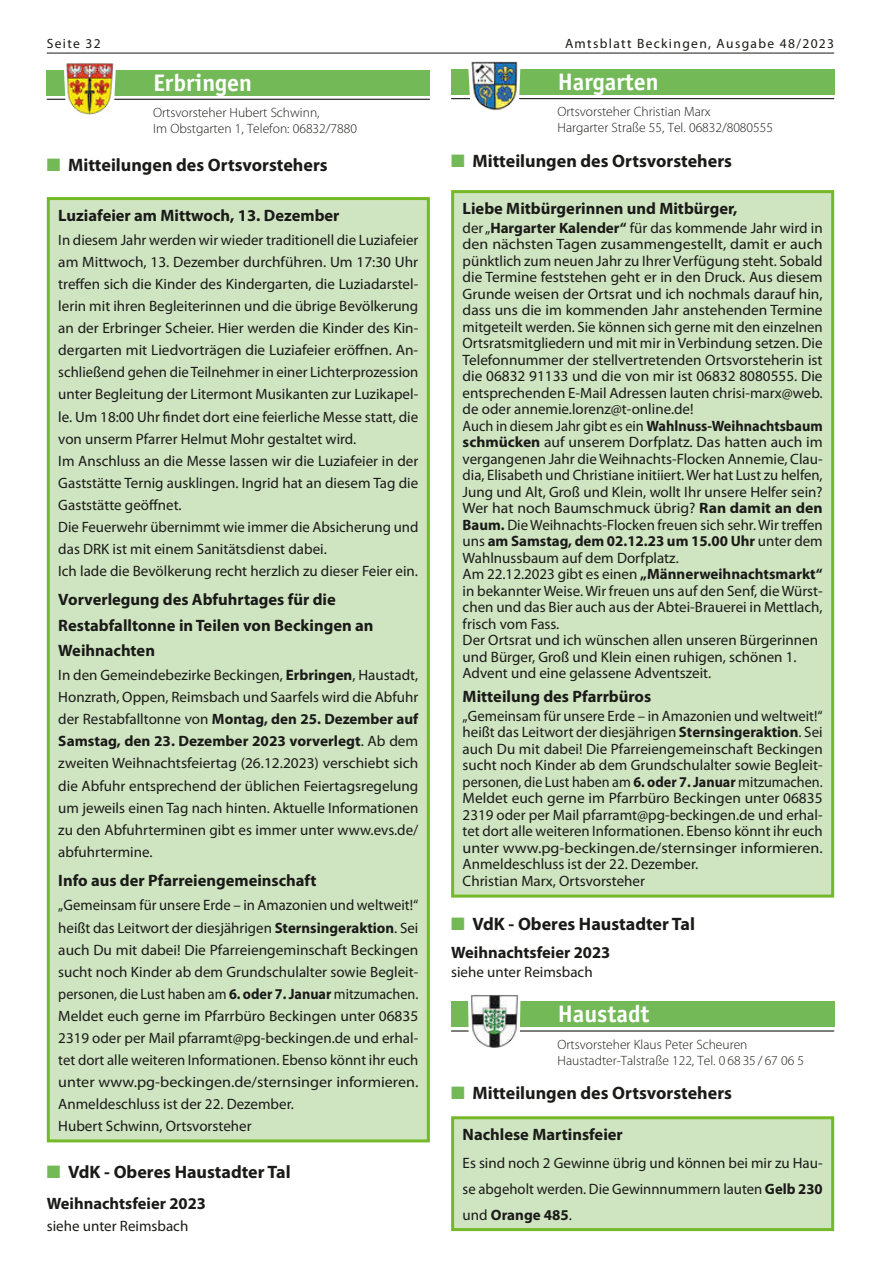
<style>
.page{position:relative;width:881px;height:1263px;background:#fff}
.page>*{position:absolute;margin:0;border:0;box-sizing:border-box;transform-origin:0 0}
.t1{font:700 24px "Officina Sans LT";color:#fff}
.t2{font:700 18px "Myriad Pro";color:#1a1a18}
.t3{font:700 16.5px/25.3px "Myriad Pro";color:#1a1a18}
.t4{font:15px/16.5px "Myriad Pro";color:#1a1a18}
.t5{font:300 13.5px/16.2px "Myriad Pro";color:#1a1a18}
.t6{font:13.5px "Myriad Pro";letter-spacing:.1em;color:#1a1a18}
.s1{color:#73b958}
.s2{font-weight:700}
</style>
<div class="page">
<hr style="left:47px;top:53px;width:786px;height:1px;background:#1a1a18">
<div style="left:451px;top:69px;width:382px;height:25px;background:#73b958"></div>
<hr style="left:451px;top:98px;width:382px;height:1px;background:#1a1a18">
<svg style="left:468px;top:69px;width:52px;height:31px"></svg>
<img style="left:470px;top:62px;width:48px;height:49px">
<div style="left:452px;top:192px;width:380px;height:704px;background:#cfe4c0"></div>
<div style="left:451px;top:190px;width:382px;height:707px;border:3px solid #75b828"></div>
<div style="left:451px;top:1001px;width:382px;height:26px;background:#73b958"></div>
<hr style="left:451px;top:1030px;width:382px;height:1px;background:#1a1a18">
<svg style="left:468px;top:995px;width:52px;height:37px"></svg>
<img style="left:470px;top:995px;width:48px;height:53px">
<div style="left:47px;top:70px;width:382px;height:25px;background:#73b958"></div>
<hr style="left:47px;top:99px;width:382px;height:1px;background:#1a1a18">
<svg style="left:64px;top:70px;width:52px;height:30px"></svg>
<img style="left:66px;top:63px;width:48px;height:52px">
<div style="left:48px;top:199px;width:380px;height:942px;background:#cfe4c0"></div>
<div style="left:47px;top:197px;width:382px;height:945px;border:3px solid #75b828"></div>
<div style="left:452px;top:1118px;width:380px;height:111px;background:#cfe4c0"></div>
<div style="left:451px;top:1116px;width:382px;height:115px;border:3px solid #75b828"></div>
<p class="t6" style="left:47px;top:35px;width:55px">Seite 32</p>
<p class="t6" style="left:564px;top:35px;width:270px">Amtsblatt Beckingen, Ausgabe 48/2023</p>
<h1 class="t1" style="left:153px;top:67px;width:100px">Erbringen</h1>
<h1 class="t1" style="left:557px;top:66px;width:102px">Hargarten</h1>
<p class="t5" style="left:153px;top:104px;width:205px">Ortsvorsteher Hubert Schwinn,<br>Im Obstgarten 1, Telefon: 06832/7880</p>
<p class="t5" style="left:557px;top:103px;width:217px">Ortsvorsteher Christian Marx<br>Hargarter Straße 55, Tel. 06832/8080555</p>
<p class="t2" style="left:47px;top:153px;width:282px"><span class="s1">■</span> Mitteilungen des Ortsvorstehers</p>
<p class="t3" style="left:58px;top:202px;width:282px">Luziafeier am Mittwoch, 13. Dezember</p>
<p class="t4" style="left:58px;top:229px;width:361px;line-height:22px">In diesem Jahr werden wir wieder traditionell die Luziafeier am Mittwoch, 13. Dezember durchführen. Um 17:30 Uhr treffen sich die Kinder des Kindergarten, die Luziadarstel&shy;lerin mit ihren Begleiterinnen und die übrige Bevölkerung an der Erbringer Scheier. Hier werden die Kinder des Kin&shy;dergarten mit Liedvorträgen die Luziafeier eröffnen. An&shy;schließend gehen die Teilnehmer in einer Lichterprozession unter Begleitung der Litermont Musikanten zur Luzikapel&shy;le. Um 18:00 Uhr findet dort eine feierliche Messe statt, die von unserm Pfarrer Helmut Mohr gestaltet wird.<br>Im Anschluss an die Messe lassen wir die Luziafeier in der Gaststätte Ternig ausklingen. Ingrid hat an diesem Tag die Gaststätte geöffnet.<br>Die Feuerwehr übernimmt wie immer die Absicherung und das DRK ist mit einem Sanitätsdienst dabei.<br>Ich lade die Bevölkerung recht herzlich zu dieser Feier ein.</p>
<p class="t3" style="left:58px;top:587px;width:316px">Vorverlegung des Abfuhrtages für die<br>Restabfalltonne in Teilen von Beckingen an<br>Weihnachten</p>
<p class="t4" style="left:58px;top:664px;width:361px;line-height:22px;text-align:justify">In den Gemeindebezirke Beckingen, <span class="s2">Erbringen</span>, Haustadt, Honzrath, Oppen, Reimsbach und Saarfels wird die Abfuhr der Restabfalltonne von <span class="s2">Montag, den 25. Dezember auf Samstag, den 23. Dezember 2023 vorverlegt</span>. Ab dem zweiten Weihnachtsfeiertag (26.12.2023) verschiebt sich die Abfuhr entsprechend der üblichen Feiertagsregelung um jeweils einen Tag nach hinten. Aktuelle Informationen zu den Abfuhrterminen gibt es immer unter www.evs.de/ abfuhrtermine.</p>
<p class="t3" style="left:58px;top:867px;width:260px">Info aus der Pfarreiengemeinschaft</p>
<p class="t4" style="left:58px;top:894px;width:361px;line-height:22px">„Gemeinsam für unsere Erde – in Amazonien und weltweit!“ heißt das Leitwort der diesjährigen <span class="s2">Sternsingeraktion</span>. Sei auch Du mit dabei! Die Pfarreiengeminschaft Beckingen sucht noch Kinder ab dem Grundschulalter sowie Begleit&shy;personen, die Lust haben am <span class="s2">6. oder 7. Januar</span> mitzumachen.<br>Meldet euch gerne im Pfarrbüro Beckingen unter 06835<br>2319 oder per Mail pfarramt@pg-beckingen.de und erhal&shy;tet dort alle weiteren Informationen. Ebenso könnt ihr euch unter www.pg-beckingen.de/sternsinger informieren.<br>Anmeldeschluss ist der 22. Dezember.<br>Hubert Schwinn, Ortsvorsteher</p>
<p class="t2" style="left:47px;top:1160px;width:245px"><span class="s1">■</span> VdK - Oberes Haustadter Tal</p>
<p class="t3" style="left:47px;top:1190px;width:161px">Weihnachtsfeier 2023</p>
<p class="t4" style="left:47px;top:1217px;width:143px">siehe unter Reimsbach</p>
<p class="t2" style="left:451px;top:150px;width:282px"><span class="s1">■</span> Mitteilungen des Ortsvorstehers</p>
<p class="t3" style="left:462px;top:195px;width:276px">Liebe Mitbürgerinnen und Mitbürger,</p>
<p class="t4" style="left:462px;top:219px;width:361px">der „<span class="s2">Hargarter Kalender“</span> für das kommende Jahr wird in den nächsten Tagen zusammengestellt, damit er auch pünktlich zum neuen Jahr zu Ihrer Verfügung steht. Sobald die Termine feststehen geht er in den Druck. Aus diesem Grunde weisen der Ortsrat und ich nochmals darauf hin, dass uns die im kommenden Jahr anstehenden Termine mitgeteilt werden. Sie können sich gerne mit den einzelnen Ortsratsmitgliedern und mit mir in Verbindung setzen. Die Telefonnummer der stellvertretenden Ortsvorsteherin ist die 06832 91133 und die von mir ist 06832 8080555. Die entsprechenden E-Mail Adressen lauten chrisi-marx@web. de oder annemie.lorenz@t-online.de!<br>Auch in diesem Jahr gibt es ein <span class="s2">Wahlnuss-Weihnachtsbaum schmücken</span> auf unserem Dorfplatz. Das hatten auch im vergangenen Jahr die Weihnachts-Flocken Annemie, Clau&shy;dia, Elisabeth und Christiane initiiert. Wer hat Lust zu helfen, Jung und Alt, Groß und Klein, wollt Ihr unsere Helfer sein?<br>Wer hat noch Baumschmuck übrig? <span class="s2">Ran damit an den Baum.</span> Die Weihnachts-Flocken freuen sich sehr. Wir treffen uns <span class="s2">am Samstag, dem 02.12.23 um 15.00 Uhr</span> unter dem Wahlnussbaum auf dem Dorfplatz.<br>Am 22.12.2023 gibt es einen <span class="s2">„Männerweihnachtsmarkt“ </span>in bekannter Weise. Wir freuen uns auf den Senf, die Würst&shy;chen und das Bier auch aus der Abtei-Brauerei in Mettlach, frisch vom Fass.<br>Der Ortsrat und ich wünschen allen unseren Bürgerinnen und Bürger, Groß und Klein einen ruhigen, schönen 1.<br>Advent und eine gelassene Adventszeit.</p>
<p class="t3" style="left:462px;top:683px;width:190px">Mitteilung des Pfarrbüros</p>
<p class="t4" style="left:462px;top:707px;width:361px">„Gemeinsam für unsere Erde – in Amazonien und weltweit!“ heißt das Leitwort der diesjährigen <span class="s2">Sternsingeraktion</span>. Sei auch Du mit dabei! Die Pfarreiengemeinschaft Beckingen sucht noch Kinder ab dem Grundschulalter sowie Begleit&shy;personen, die Lust haben am <span class="s2">6. oder 7. Januar</span> mitzumachen.<br>Meldet euch gerne im Pfarrbüro Beckingen unter 06835<br>2319 oder per Mail pfarramt@pg-beckingen.de und erhal&shy;tet dort alle weiteren Informationen. Ebenso könnt ihr euch unter www.pg-beckingen.de/sternsinger informieren.<br>Anmeldeschluss ist der 22. Dezember.<br>Christian Marx, Ortsvorsteher</p>
<p class="t2" style="left:451px;top:912px;width:245px"><span class="s1">■</span> VdK - Oberes Haustadter Tal</p>
<p class="t3" style="left:451px;top:939px;width:161px">Weihnachtsfeier 2023</p>
<p class="t4" style="left:451px;top:963px;width:143px">siehe unter Reimsbach</p>
<h1 class="t1" style="left:557px;top:999px;width:93px">Haustadt</h1>
<p class="t5" style="left:557px;top:1036px;width:248px">Ortsvorsteher Klaus Peter Scheuren<br>Haustadter-Talstraße 122, Tel. 0 68 35/ 67 06 5</p>
<p class="t2" style="left:451px;top:1081px;width:282px"><span class="s1">■</span> Mitteilungen des Ortsvorstehers</p>
<p class="t3" style="left:462px;top:1121px;width:162px">Nachlese Martinsfeier</p>
<p class="t4" style="left:462px;top:1150px;width:361px;line-height:25.8px;text-align:justify">Es sind noch 2 Gewinne übrig und können bei mir zu Hau&shy;se abgeholt werden. Die Gewinnnummern lauten <span class="s2">Gelb 230 </span>und <span class="s2">Orange 485</span>.</p>
</div>
